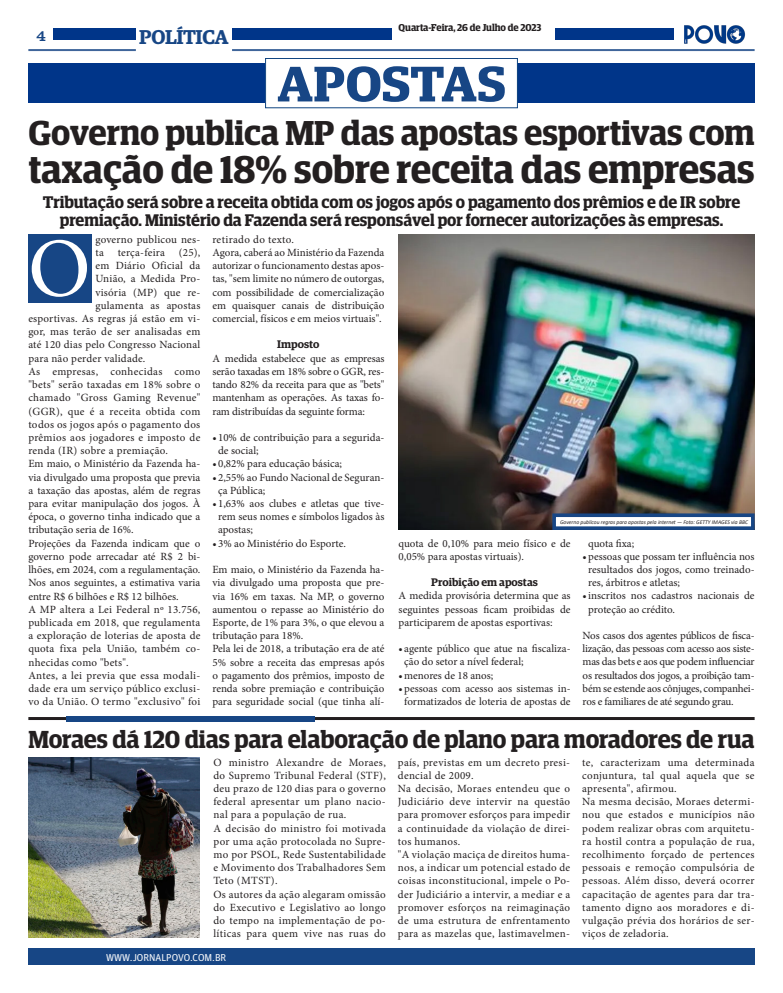
<style>
.page{position:relative;width:783px;height:993px;background:#fff}
.page>*{position:absolute;margin:0;border:0;box-sizing:border-box;transform-origin:0 0}
.t1{font:83.8px "Minion Pro";color:#fff}
.t2{font:600 50px "Guardian Egyptian Display";letter-spacing:-.005em;color:#174685;scale:1.09 1}
.t3{font:600 38.7px "Guardian Egyptian Display";letter-spacing:-.005em;color:#231f20}
.t4{font:600 34.5px "Guardian Egyptian Display";letter-spacing:-.005em;color:#231f20}
.t5{font:600 24.6px "Guardian Egyptian Display";letter-spacing:-.005em;color:#231f20}
.t6{font:600 20px "Guardian Egyptian";letter-spacing:-.02em;color:#174685}
.t7{font:600 16.9px/17.9px "Guardian Egyptian Display";color:#231f20;text-align:center}
.t8{font:16px "Clarendon BT";color:#174685}
.t9{font:11px/13.2px "Minion Pro";letter-spacing:.005em;color:#231f20;text-align:justify}
.t10{font:11px/13.2px "Minion Pro";letter-spacing:.03em;color:#231f20}
.t11{font:600 11px "Guardian Egyptian";color:#231f20}
.t12{font:600 10px "Guardian Egyptian Display";color:#231f20}
.t13{font:10px "Guardian Agate Sans G1 D Regular";color:#fff}
.t14{font:italic 5.7px "Calibri";color:#231f20}
</style>
<div class="page">
<div style="left:28px;top:947px;width:726px;height:17px;background:#174685"></div>
<img style="left:684px;top:25px;width:62px;height:19px">
<div style="left:232px;top:28px;width:159px;height:12px;background:#003589"></div>
<div style="left:54px;top:28px;width:82px;height:12px;background:#003589"></div>
<hr style="left:28px;top:49px;width:108px;height:2px;background:#174685">
<hr style="left:232px;top:49px;width:522px;height:2px;background:#174685">
<div style="left:555px;top:28px;width:119px;height:12px;background:#003589"></div>
<div style="left:28px;top:63px;width:726px;height:40px;background:#003589"></div>
<div style="left:265px;top:58px;width:252px;height:50px;background:#fff"></div>
<div style="left:265px;top:58px;width:253px;height:50px;border:1px solid #114682"></div>
<hr style="left:28px;top:716px;width:726px;height:3px;background:#231f20">
<div style="left:66px;top:715px;width:248px;height:6px;background:#174685"></div>
<img style="left:398px;top:235px;width:356px;height:295px">
<div style="left:552px;top:513px;width:202px;height:17px;background:#fff;border:4px solid #174685"></div>
<div style="left:28px;top:235px;width:64px;height:68px;background:#174685"></div>
<img style="left:28px;top:757px;width:171px;height:179px">
<h3 class="t8" style="left:36px;top:25px;width:11px">4</h3>
<h3 class="t6" style="left:139px;top:22px;width:91px">POLÍTICA</h3>
<p class="t12" style="left:398px;top:22px;width:144px">Quarta-Feira, 26 de Julho de 2023</p>
<p class="t2" style="left:277px;top:57px;width:212px">APOSTAS</p>
<p class="t4" style="left:28px;top:114px;width:727px">Governo publica MP das apostas esportivas com</p>
<p class="t3" style="left:28px;top:148px;width:727px">taxação de 18% sobre receita das empresas</p>
<p class="t7" style="left:43px;top:193px;width:698px">Tributação será sobre a receita obtida com os jogos após o pagamento dos prêmios e de IR sobre premiação. Ministério da Fazenda será responsável por fornecer autorizações às empresas.</p>
<p class="t9" style="left:95px;top:233px;width:106px">governo publicou nes&shy;ta</p>
<p class="t10" style="left:212px;top:233px;width:83px">retirado do texto.</p>
<p class="t9" style="left:212px;top:246px;width:173px">Agora, caberá ao Ministério da Fazenda autorizar o funcionamento destas apos&shy;tas, "sem limite no número de outorgas, com possibilidade de comercialização em quaisquer canais de distribuição comercial, físicos e em meios virtuais".</p>
<p class="t11" style="left:277px;top:336px;width:44px">Imposto</p>
<p class="t9" style="left:212px;top:351px;width:173px">A medida estabelece que as empresas serão taxadas em 18% sobre o GGR, res&shy;tando 82% da receita para que as "bets" mantenham as operações. As taxas fo&shy;ram distribuídas da seguinte forma:</p>
<p class="t9" style="left:218px;top:431px;width:168px;text-indent:-6px">• 10% de contribuição para a segurida&shy;de social;</p>
<p class="t9" style="left:212px;top:457px;width:131px">• 0,82% para educação básica;</p>
<p class="t9" style="left:218px;top:470px;width:168px;text-indent:-6px">• 2,55% ao Fundo Nacional de Seguran&shy;ça Pública;</p>
<p class="t9" style="left:218px;top:497px;width:168px;text-indent:-6px">• 1,63% aos clubes e atletas que tive&shy;rem seus nomes e símbolos ligados às apostas;</p>
<p class="t9" style="left:212px;top:536px;width:135px">• 3% ao Ministério do Esporte.</p>
<p class="t9" style="left:212px;top:563px;width:173px">Em maio, o Ministério da Fazenda ha&shy;via divulgado uma proposta que pre&shy;via 16% em taxas. Na MP, o governo aumentou o repasse ao Ministério do Esporte, de 1% para 3%, o que elevou a tributação para 18%.</p>
<p class="t9" style="left:212px;top:642px;width:173px">Pela lei de 2018, a tributação era de até 5% sobre a receita das empresas após o pagamento dos prêmios, imposto de renda sobre premiação e contribuição para seguridade social (que tinha alí-</p>
<p class="t1" style="left:28px;top:212px;width:64px">O</p>
<p class="t9" style="left:118px;top:246px;width:49px">terça-feira</p>
<p class="t9" style="left:179px;top:246px;width:23px">(25),</p>
<p class="t9" style="left:95px;top:259px;width:106px">em Diário Oficial da</p>
<p class="t9" style="left:95px;top:272px;width:106px">União, a Medida Pro-</p>
<p class="t9" style="left:95px;top:285px;width:106px">visória (MP) que re-</p>
<p class="t9" style="left:95px;top:299px;width:106px">gulamenta as apostas</p>
<p class="t9" style="left:28px;top:312px;width:173px">esportivas. As regras já estão em vi-</p>
<p class="t9" style="left:28px;top:325px;width:173px">gor, mas terão de ser analisadas em</p>
<p class="t9" style="left:28px;top:338px;width:173px">até 120 dias pelo Congresso Nacional</p>
<p class="t9" style="left:28px;top:351px;width:118px">para não perder validade.</p>
<p class="t9" style="left:28px;top:365px;width:173px">As empresas, conhecidas como "bets" serão taxadas em 18% sobre o chamado "Gross Gaming Revenue" (GGR), que é a receita obtida com todos os jogos após o pagamento dos prêmios aos jogadores e imposto de renda (IR) sobre a premiação.</p>
<p class="t9" style="left:28px;top:457px;width:173px">Em maio, o Ministério da Fazenda ha&shy;via divulgado uma proposta que previa a taxação das apostas, além de regras para evitar manipulação dos jogos. À época, o governo tinha indicado que a tributação seria de 16%.</p>
<p class="t9" style="left:28px;top:536px;width:173px">Projeções da Fazenda indicam que o governo pode arrecadar até R$ 2 bi&shy;lhões, em 2024, com a regulamentação.<br>Nos anos seguintes, a estimativa varia entre R$ 6 bilhões e R$ 12 bilhões.</p>
<p class="t9" style="left:28px;top:602px;width:173px">A MP altera a Lei Federal nº 13.756, publicada em 2018, que regulamenta a exploração de loterias de aposta de quota fixa pela União, também co&shy;nhecidas como "bets".</p>
<p class="t9" style="left:28px;top:668px;width:173px">Antes, a lei previa que essa modali&shy;dade era um serviço público exclusi&shy;vo da União. O termo "exclusivo" foi</p>
<p class="t14" style="left:560px;top:517px;width:189px">Governo publicou regras para apostas pela internet — Foto: GETTY IMAGES via BBC</p>
<p class="t9" style="left:398px;top:536px;width:173px">quota de 0,10% para meio físico e de<br>0,05% para apostas virtuais).</p>
<p class="t11" style="left:431px;top:574px;width:108px">Proibição em apostas</p>
<p class="t9" style="left:398px;top:589px;width:173px">A medida provisória determina que as seguintes pessoas ficam proibidas de participarem de apostas esportivas:</p>
<p class="t9" style="left:404px;top:642px;width:168px;text-indent:-6px">• agente público que atue na fiscaliza&shy;ção do setor a nível federal;</p>
<p class="t9" style="left:398px;top:668px;width:96px">•menores de 18 anos;</p>
<p class="t9" style="left:398px;top:681px;width:173px;text-align:center">•pessoas com acesso aos sistemas in&shy;formatizados de loteria de apostas de</p>
<p class="t9" style="left:588px;top:536px;width:48px">quota fixa;</p>
<p class="t9" style="left:588px;top:549px;width:168px;text-indent:-6px">•pessoas que possam ter influência nos resultados dos jogos, como treinado&shy;res, árbitros e atletas;</p>
<p class="t9" style="left:588px;top:589px;width:168px;text-indent:-6px">•inscritos nos cadastros nacionais de proteção ao crédito.</p>
<p class="t9" style="left:582px;top:628px;width:173px">Nos casos dos agentes públicos de fisca&shy;lização, das pessoas com acesso aos siste&shy;mas das bets e aos que podem influenciar os resultados dos jogos, a proibição tam&shy;bém se estende aos cônjuges, companhei&shy;ros e familiares de até segundo grau.</p>
<p class="t5" style="left:28px;top:725px;width:727px">Moraes dá 120 dias para elaboração de plano para moradores de rua</p>
<p class="t9" style="left:213px;top:755px;width:174px">O ministro Alexandre de Moraes, do Supremo Tribunal Federal (STF), deu prazo de 120 dias para o governo federal apresentar um plano nacio&shy;nal para a população de rua.</p>
<p class="t9" style="left:213px;top:821px;width:174px">A decisão do ministro foi motivada por uma ação protocolada no Supre&shy;mo por PSOL, Rede Sustentabilidade e Movimento dos Trabalhadores Sem Teto (MTST).</p>
<p class="t9" style="left:213px;top:887px;width:174px">Os autores da ação alegaram omissão do Executivo e Legislativo ao longo do tempo na implementação de po&shy;líticas para quem vive nas ruas do</p>
<p class="t13" style="left:106px;top:949px;width:122px">WWW.JORNALPOVO.COM.BR</p>
<p class="t10" style="left:398px;top:755px;width:174px">país, previstas em um decreto presi&shy;dencial de 2009.</p>
<p class="t9" style="left:398px;top:781px;width:174px">Na decisão, Moraes entendeu que o Judiciário deve intervir na questão para promover esforços para impedir a continuidade da violação de direi&shy;tos humanos.</p>
<p class="t9" style="left:398px;top:847px;width:174px">"A violação maciça de direitos huma&shy;nos, a indicar um potencial estado de coisas inconstitucional, impele o Po&shy;der Judiciário a intervir, a mediar e a promover esforços na reimaginação de uma estrutura de enfrentamento para as mazelas que, lastimavelmen-</p>
<p class="t9" style="left:582px;top:755px;width:174px">te, caracterizam uma determinada conjuntura, tal qual aquela que se apresenta", afirmou.</p>
<p class="t9" style="left:582px;top:794px;width:174px">Na mesma decisão, Moraes determi&shy;nou que estados e municípios não podem realizar obras com arquitetu&shy;ra hostil contra a população de rua, recolhimento forçado de pertences pessoais e remoção compulsória de pessoas. Além disso, deverá ocorrer capacitação de agentes para dar tra&shy;tamento digno aos moradores e di&shy;vulgação prévia dos horários de ser&shy;viços de zeladoria.</p>
</div>
